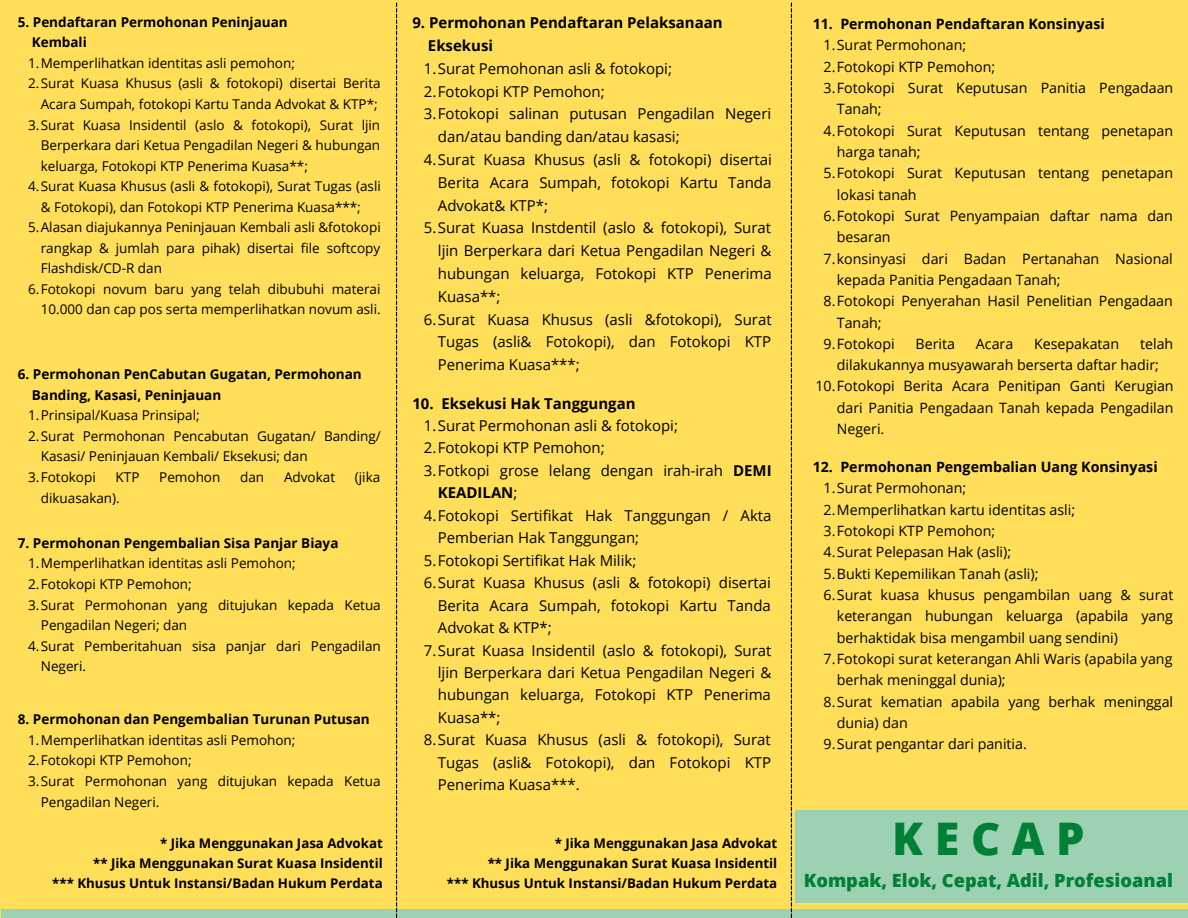
<style>
.page{position:relative;width:1188px;height:918px;background:#ffde59}
.page>*{position:absolute;margin:0;border:0;box-sizing:border-box;transform-origin:0 0}
.t1{font:800 45px "Open Sans";letter-spacing:.26em;color:#008037}
.t2{font:800 18.3px "Open Sans";color:#008037}
.t3{font:15px "Open Sans";color:#000}
.t4{font:700 15px/22.8px "Open Sans";color:#000}
.t5{font:14.25px "Open Sans";color:#000}
.t6{font:700 14.25px "Open Sans";color:#000}
.t7{font:13.5px "Open Sans";color:#000}
.t8{font:700 13.5px/20.5px "Open Sans";color:#000}
.t9{font:700 13.35px/20px "Open Sans";color:#000;text-align:right}
.s1{font-weight:700}
.s2{font-weight:400}
</style>
<div class="page">
<div style="left:795px;top:811px;width:393px;height:92px;background:#9cd1b2"></div>
<div style="left:1px;top:909px;width:1187px;height:9px;background:#9cd1b2"></div>
<svg style="left:396px;top:3px;width:1px;height:915px"></svg>
<svg style="left:791px;top:3px;width:1px;height:915px"></svg>
<p class="t8" style="left:32px;top:11px;width:257px;text-indent:-14px">5. Pendaftaran Permohonan Peninjauan<br>Kembali</p>
<p class="t7" style="left:28px;top:53px;width:268px">1.Memperlihatkan identitas asli pemohon;</p>
<p class="t7" style="left:28px;top:74px;width:354px">2.Surat Kuasa Khusus (asli &amp; fotokopi) disertai Berita</p>
<p class="t7" style="left:41px;top:95px;width:338px">Acara Sumpah, fotokopi Kartu Tanda Advokat &amp; KTP*;</p>
<p class="t7" style="left:28px;top:115px;width:354px">3.Surat Kuasa Insidentil (aslo &amp; fotokopi), Surat ljin</p>
<p class="t7" style="left:41px;top:136px;width:341px">Berperkara dari Ketua Pengadilan Negeri &amp; hubungan</p>
<p class="t7" style="left:41px;top:156px;width:269px">keluarga, Fotokopi KTP Penerima Kuasa**;</p>
<p class="t7" style="left:28px;top:177px;width:354px">4.Surat Kuasa Khusus (asli &amp; fotokopi), Surat Tugas (asli</p>
<p class="t7" style="left:41px;top:197px;width:322px">&amp; Fotokopi), dan Fotokopi KTP Penerima Kuasa***;</p>
<p class="t7" style="left:28px;top:218px;width:354px">5.Alasan diajukannya Peninjauan Kembali asli &amp;fotokopi</p>
<p class="t7" style="left:41px;top:238px;width:341px">rangkap &amp; jumlah para pihak) disertai file softcopy</p>
<p class="t7" style="left:41px;top:259px;width:123px">Flashdisk/CD-R dan</p>
<p class="t7" style="left:28px;top:279px;width:354px">6.Fotokopi novum baru yang telah dibubuhi materai</p>
<p class="t7" style="left:41px;top:300px;width:341px">10.000 dan cap pos serta memperlihatkan novum asli.</p>
<p class="t8" style="left:32px;top:364px;width:331px;text-indent:-14px">6. Permohonan PenCabutan Gugatan, Permohonan<br>Banding, Kasasi, Peninjauan</p>
<p class="t7" style="left:28px;top:406px;width:173px">1.Prinsipal/Kuasa Prinsipal;</p>
<p class="t7" style="left:28px;top:426px;width:354px">2.Surat Permohonan Pencabutan Gugatan/ Banding/</p>
<p class="t7" style="left:41px;top:447px;width:268px">Kasasi/ Peninjauan Kembali/ Eksekusi; dan</p>
<p class="t7" style="left:28px;top:468px;width:69px">3.Fotokopi</p>
<p class="t7" style="left:116px;top:468px;width:25px">KTP</p>
<p class="t7" style="left:159px;top:468px;width:63px">Pemohon</p>
<p class="t7" style="left:240px;top:468px;width:26px">dan</p>
<p class="t7" style="left:284px;top:468px;width:53px">Advokat</p>
<p class="t7" style="left:355px;top:468px;width:27px">(jika</p>
<p class="t7" style="left:41px;top:488px;width:81px">dikuasakan).</p>
<p class="t8" style="left:18px;top:532px;width:322px">7. Permohonan Pengembalian Sisa Panjar Biaya</p>
<p class="t7" style="left:28px;top:554px;width:269px">1.Memperlihatkan identitas asli Pemohon;</p>
<p class="t7" style="left:28px;top:575px;width:165px">2.Fotokopi KTP Pemohon;</p>
<p class="t7" style="left:28px;top:595px;width:354px">3.Surat Permohonan yang ditujukan kepada Ketua</p>
<p class="t7" style="left:41px;top:616px;width:148px">Pengadilan Negeri; dan</p>
<p class="t7" style="left:28px;top:636px;width:354px">4.Surat Pemberitahuan sisa panjar dari Pengadilan</p>
<p class="t7" style="left:41px;top:657px;width:47px">Negeri.</p>
<p class="t8" style="left:18px;top:709px;width:353px">8. Permohonan dan Pengembalian Turunan Putusan</p>
<p class="t7" style="left:28px;top:730px;width:269px">1.Memperlihatkan identitas asli Pemohon;</p>
<p class="t7" style="left:28px;top:751px;width:165px">2.Fotokopi KTP Pemohon;</p>
<p class="t7" style="left:28px;top:772px;width:354px">3.Surat Permohonan yang ditujukan kepada Ketua</p>
<p class="t7" style="left:41px;top:792px;width:120px">Pengadilan Negeri.</p>
<p class="t9" style="left:52px;top:833px;width:332px">* Jika Menggunakan Jasa Advokat<br>** Jika Menggunakan Surat Kuasa Insidentil<br>*** Khusus Untuk Instansi/Badan Hukum Perdata</p>
<p class="t4" style="left:428px;top:11px;width:296px;text-indent:-16px">9. Permohonan Pendaftaran Pelaksanaan<br>Eksekusi</p>
<p class="t3" style="left:424px;top:58px;width:250px">1.Surat Pemohonan asli &amp; fotokopi;</p>
<p class="t3" style="left:424px;top:81px;width:182px">2.Fotokopi KTP Pemohon;</p>
<p class="t3" style="left:424px;top:103px;width:349px">3.Fotokopi salinan putusan Pengadilan Negeri</p>
<p class="t3" style="left:438px;top:126px;width:243px">dan/atau banding dan/atau kasasi;</p>
<p class="t3" style="left:424px;top:149px;width:350px">4.Surat Kuasa Khusus (asli &amp; fotokopi) disertai</p>
<p class="t3" style="left:438px;top:172px;width:335px">Berita Acara Sumpah, fotokopi Kartu Tanda</p>
<p class="t3" style="left:438px;top:195px;width:112px">Advokat&amp; KTP*;</p>
<p class="t3" style="left:424px;top:217px;width:349px">5.Surat Kuasa Instdentil (aslo &amp; fotokopi), Surat</p>
<p class="t3" style="left:438px;top:240px;width:335px">ljin Berperkara dari Ketua Pengadilan Negeri &amp;</p>
<p class="t3" style="left:438px;top:263px;width:335px">hubungan keluarga, Fotokopi KTP Penerima</p>
<p class="t3" style="left:438px;top:286px;width:64px">Kuasa**;</p>
<p class="t3" style="left:424px;top:309px;width:349px">6.Surat Kuasa Khusus (asli &amp;fotokopi), Surat</p>
<p class="t3" style="left:438px;top:331px;width:335px">Tugas (asli&amp; Fotokopi), dan Fotokopi KTP</p>
<p class="t3" style="left:438px;top:354px;width:143px">Penerima Kuasa***;</p>
<p class="t4" style="left:412px;top:391px;width:225px">10. Eksekusi Hak Tanggungan</p>
<p class="t3" style="left:424px;top:415px;width:256px">1.Surat Permohonan asli &amp; fotokopi;</p>
<p class="t3" style="left:424px;top:437px;width:182px">2.Fotokopi KTP Pemohon;</p>
<p class="t3" style="left:424px;top:460px;width:349px">3.Fotkopi grose lelang dengan irah-irah <span class="s1">DEMI</span></p>
<p class="t4" style="left:438px;top:481px;width:81px">KEADILAN<span class="s2">;</span></p>
<p class="t3" style="left:424px;top:505px;width:349px">4.Fotokopi Sertifikat Hak Tanggungan / Akta</p>
<p class="t3" style="left:438px;top:527px;width:203px">Pemberian Hak Tanggungan;</p>
<p class="t3" style="left:424px;top:550px;width:214px">5.Fotokopi Sertifikat Hak Milik;</p>
<p class="t3" style="left:424px;top:572px;width:348px">6.Surat Kuasa Khusus (asli &amp; fotokopi) disertai</p>
<p class="t3" style="left:438px;top:595px;width:334px">Berita Acara Sumpah, fotokopi Kartu Tanda</p>
<p class="t3" style="left:438px;top:617px;width:115px">Advokat &amp; KTP*;</p>
<p class="t3" style="left:424px;top:640px;width:349px">7.Surat Kuasa Insidentil (aslo &amp; fotokopi), Surat</p>
<p class="t3" style="left:438px;top:662px;width:335px">ljin Berperkara dari Ketua Pengadilan Negeri &amp;</p>
<p class="t3" style="left:438px;top:684px;width:335px">hubungan keluarga, Fotokopi KTP Penerima</p>
<p class="t3" style="left:438px;top:707px;width:64px">Kuasa**;</p>
<p class="t3" style="left:424px;top:729px;width:349px">8.Surat Kuasa Khusus (asli &amp; fotokopi), Surat</p>
<p class="t3" style="left:438px;top:752px;width:335px">Tugas (asli&amp; Fotokopi), dan Fotokopi KTP</p>
<p class="t3" style="left:438px;top:774px;width:143px">Penerima Kuasa***.</p>
<p class="t9" style="left:447px;top:833px;width:332px">* Jika Menggunakan Jasa Advokat<br>** Jika Menggunakan Surat Kuasa Insidentil<br>*** Khusus Untuk Instansi/Badan Hukum Perdata</p>
<p class="t6" style="left:813px;top:14px;width:294px">11. Permohonan Pendaftaran Konsinyasi</p>
<p class="t5" style="left:824px;top:35px;width:144px">1.Surat Permohonan;</p>
<p class="t5" style="left:824px;top:56px;width:173px">2.Fotokopi KTP Pemohon;</p>
<p class="t5" style="left:824px;top:78px;width:351px">3.Fotokopi Surat Keputusan Panitia Pengadaan</p>
<p class="t5" style="left:837px;top:99px;width:46px">Tanah;</p>
<p class="t5" style="left:824px;top:120px;width:351px">4.Fotokopi Surat Keputusan tentang penetapan</p>
<p class="t5" style="left:837px;top:142px;width:85px">harga tanah;</p>
<p class="t5" style="left:824px;top:163px;width:351px">5.Fotokopi Surat Keputusan tentang penetapan</p>
<p class="t5" style="left:837px;top:184px;width:81px">lokasi tanah</p>
<p class="t5" style="left:824px;top:206px;width:351px">6.Fotokopi Surat Penyampaian daftar nama dan</p>
<p class="t5" style="left:837px;top:227px;width:55px">besaran</p>
<p class="t5" style="left:824px;top:248px;width:351px">7.konsinyasi dari Badan Pertanahan Nasional</p>
<p class="t5" style="left:837px;top:270px;width:225px">kepada Panitia Pengadaan Tanah;</p>
<p class="t5" style="left:824px;top:291px;width:351px">8.Fotokopi Penyerahan Hasil Penelitian Pengadaan</p>
<p class="t5" style="left:837px;top:312px;width:46px">Tanah;</p>
<p class="t5" style="left:824px;top:334px;width:73px">9.Fotokopi</p>
<p class="t5" style="left:916px;top:334px;width:41px">Berita</p>
<p class="t5" style="left:976px;top:334px;width:39px">Acara</p>
<p class="t5" style="left:1034px;top:334px;width:87px">Kesepakatan</p>
<p class="t5" style="left:1140px;top:334px;width:35px">telah</p>
<p class="t5" style="left:837px;top:355px;width:324px">dilakukannya musyawarah berserta daftar hadir;</p>
<p class="t5" style="left:815px;top:376px;width:360px">10.Fotokopi Berita Acara Penitipan Ganti Kerugian</p>
<p class="t5" style="left:837px;top:398px;width:338px">dari Panitia Pengadaan Tanah kepada Pengadilan</p>
<p class="t5" style="left:837px;top:419px;width:49px">Negeri.</p>
<p class="t6" style="left:813px;top:457px;width:346px">12. Permohonan Pengembalian Uang Konsinyasi</p>
<p class="t5" style="left:824px;top:478px;width:144px">1.Surat Permohonan;</p>
<p class="t5" style="left:824px;top:499px;width:253px">2.Memperlihatkan kartu identitas asli;</p>
<p class="t5" style="left:824px;top:521px;width:173px">3.Fotokopi KTP Pemohon;</p>
<p class="t5" style="left:824px;top:542px;width:189px">4.Surat Pelepasan Hak (asli);</p>
<p class="t5" style="left:824px;top:563px;width:216px">5.Bukti Kepemilikan Tanah (asli);</p>
<p class="t5" style="left:824px;top:585px;width:351px">6.Surat kuasa khusus pengambilan uang &amp; surat</p>
<p class="t5" style="left:837px;top:606px;width:338px">keterangan hubungan keluarga (apabila yang</p>
<p class="t5" style="left:837px;top:627px;width:283px">berhaktidak bisa mengambil uang sendini)</p>
<p class="t5" style="left:824px;top:649px;width:350px">7.Fotokopi surat keterangan Ahli Waris (apabila yang</p>
<p class="t5" style="left:837px;top:670px;width:170px">berhak meninggal dunia);</p>
<p class="t5" style="left:824px;top:691px;width:351px">8.Surat kematian apabila yang berhak meninggal</p>
<p class="t5" style="left:837px;top:713px;width:72px">dunia) dan</p>
<p class="t5" style="left:824px;top:734px;width:205px">9.Surat pengantar dari panitia.</p>
<h1 class="t1" style="left:892px;top:807px;width:194px">KECAP</h1>
<h2 class="t2" style="left:804px;top:868px;width:371px">Kompak, Elok, Cepat, Adil, Profesioanal</h2>
</div>
